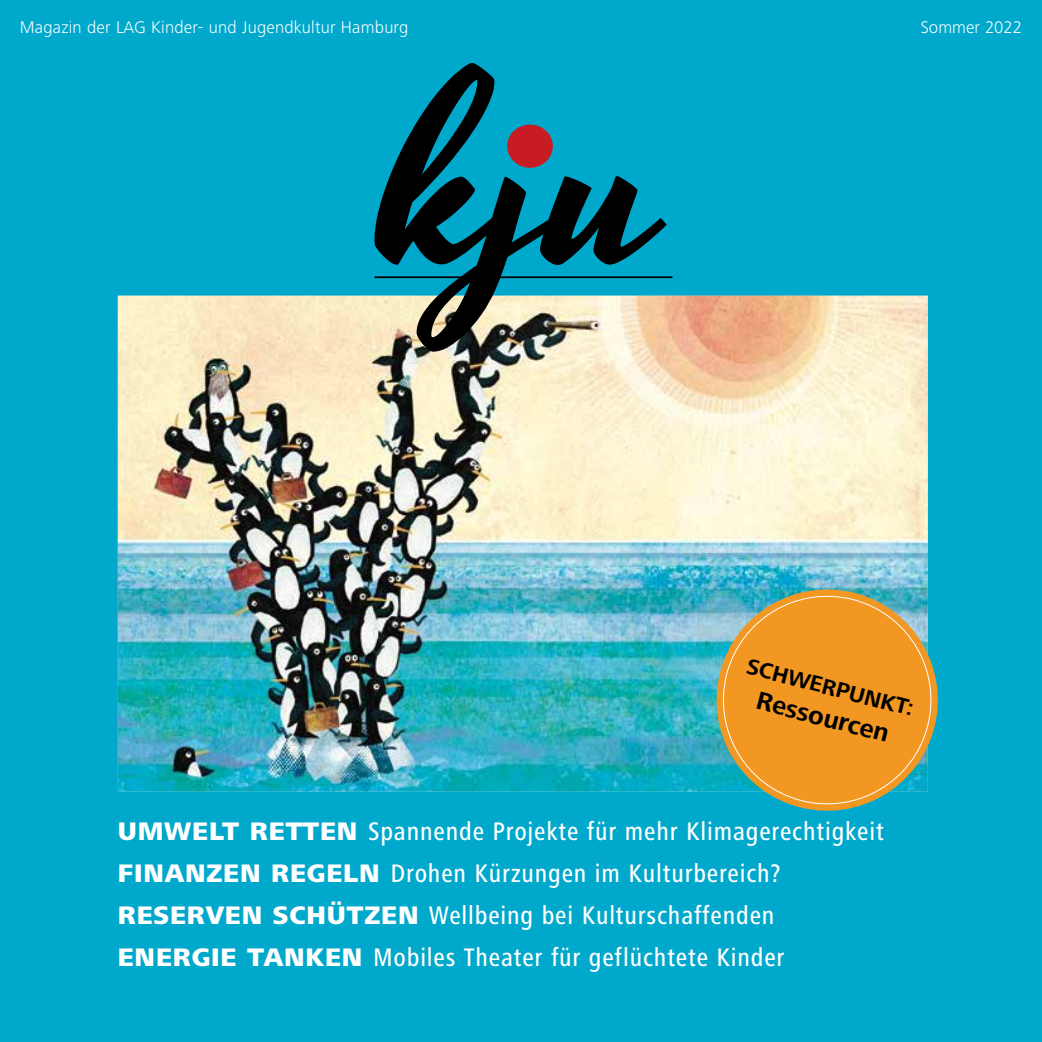
<style>
.page{position:relative;width:1042px;height:1042px;background:#00a9cc}
.page>*{position:absolute;margin:0;border:0;box-sizing:border-box;transform-origin:0 0}
.t1{font:500 condensed 26.25px/42px "Frutiger Next LT";letter-spacing:.03em;color:#fff}
.t2{font:700 26.25px "Frutiger Next LT";color:#000}
.t3{font:700 22.75px "Frutiger Next LT";color:#000}
.t4{font:300 17.5px "Frutiger Next LT";letter-spacing:.01em;color:#fff}
.s1{font-weight:800;font-stretch:normal}
</style>
<div class="page">
<img style="left:118px;top:296px;width:810px;height:496px">
<svg style="left:374px;top:63px;width:293px;height:289px"></svg>
<div style="left:507px;top:125px;width:46px;height:43px;background:#c71c24;border-radius:50%"></div>
<hr style="left:374px;top:276px;width:298px;height:2px;background:#000">
<img style="left:705px;top:578px;width:223px;height:214px">
<svg style="left:712px;top:585px;width:226px;height:226px;background:#c29e4e"></svg>
<p class="t4" style="left:20px;top:18px;width:390px">Magazin der LAG Kinder- und Jugendkultur Hamburg</p>
<p class="t4" style="left:921px;top:18px;width:103px">Sommer 2022</p>
<p class="t3" style="left:750px;top:654px;width:173px;rotate:14deg">SCHWERPUNKT:</p>
<p class="t2" style="left:761px;top:685px;width:138px;rotate:15deg">Ressourcen</p>
<p class="t1" style="left:118px;top:810px;width:767px"><span class="s1">UMWELT RETTEN</span> Spannende Projekte für mehr Klimagerechtigkeit <span class="s1">FINANZEN REGELN</span> Drohen Kürzungen im Kulturbereich?<br><span class="s1">RESERVEN SCHÜTZEN</span> Wellbeing bei Kulturschaffenden <span class="s1">ENERGIE TANKEN</span> Mobiles Theater für geflüchtete Kinder</p>
</div>
